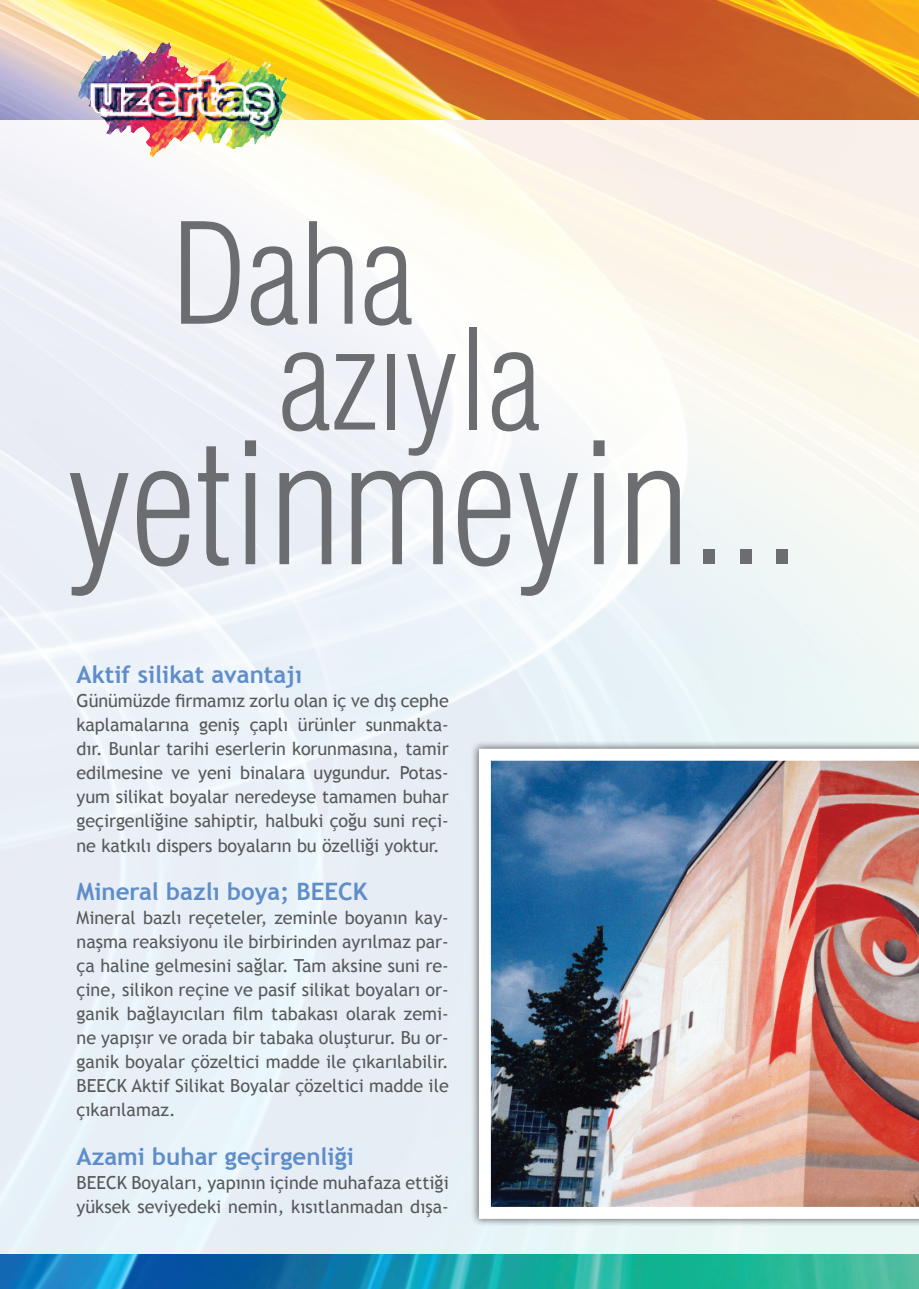
<style>
.page{position:relative;width:919px;height:1289px;background:#fff}
.page>*{position:absolute;margin:0;border:0;box-sizing:border-box;transform-origin:0 0}
.t1{font:300 165px "Helvetica Cond";color:#6c6d70}
.t2{font:300 136.65px/105.8px "Helvetica Cond";color:#6c6d70}
.t3{font:700 24px "Trebuchet MS";color:#5f8dc9}
.t4{font:18px/24px "Trebuchet MS";color:#57585a;text-align:justify}
</style>
<div class="page">
<img style="left:0;top:119px;width:918px;height:1135px">
<img style="left:0;top:0;width:918px;height:119px">
<img style="left:0;top:1254px;width:918px;height:34px">
<img style="left:78px;top:42px;width:209px;height:116px">
<div style="left:470px;top:740px;width:448px;height:487px;background:#231f20;opacity:.75"></div>
<img style="left:479px;top:748px;width:439px;height:470px">
<h2 class="t2" style="left:279px;top:219px;width:264px;text-indent:-108px">Daha azıyla</h2>
<h1 class="t1" style="left:67px;top:406px;width:735px">yetinmeyin...</h1>
<h3 class="t3" style="left:77px;top:659px;width:227px">Aktif silikat avantajı</h3>
<p class="t4" style="left:77px;top:688px;width:374px">Günümüzde firmamız zorlu olan iç ve dış cephe kaplamalarına geniş çaplı ürünler sunmakta&shy;dır. Bunlar tarihi eserlerin korunmasına, tamir edilmesine ve yeni binalara uygundur. Potas&shy;yum silikat boyalar neredeyse tamamen buhar geçirgenliğine sahiptir, halbuki çoğu suni reçi&shy;ne katkılı dispers boyaların bu özelliği yoktur.</p>
<h3 class="t3" style="left:77px;top:876px;width:292px">Mineral bazlı boya; BEECK</h3>
<p class="t4" style="left:77px;top:906px;width:374px">Mineral bazlı reçeteler, zeminle boyanın kay&shy;naşma reaksiyonu ile birbirinden ayrılmaz par&shy;ça haline gelmesini sağlar. Tam aksine suni re&shy;çine, silikon reçine ve pasif silikat boyaları or&shy;ganik bağlayıcıları film tabakası olarak zemi&shy;ne yapışır ve orada bir tabaka oluşturur. Bu or&shy;ganik boyalar çözeltici madde ile çıkarılabilir.<br>BEECK Aktif Silikat Boyalar çözeltici madde ile çıkarılamaz.</p>
<h3 class="t3" style="left:77px;top:1140px;width:279px">Azami buhar geçirgenliği</h3>
<p class="t4" style="left:77px;top:1170px;width:374px">BEECK Boyaları, yapının içinde muhafaza ettiği yüksek seviyedeki nemin, kısıtlanmadan dışa-</p>
</div>
